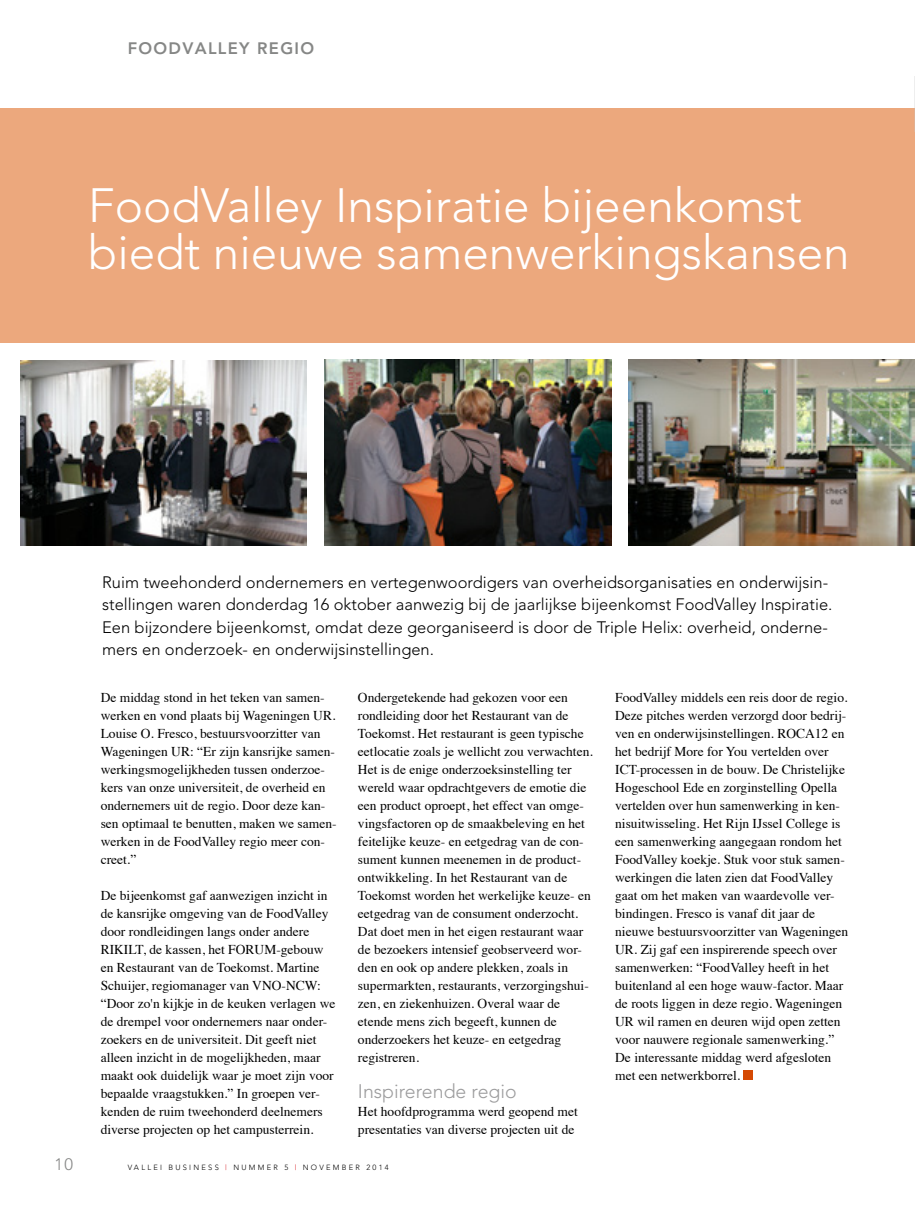
<style>
.page{position:relative;width:915px;height:1212px;background:#fff}
.page>*{position:absolute;margin:0;border:0;box-sizing:border-box;transform-origin:0 0}
.t1{font:300 47.7px/47.7px "Avenir";color:#fff}
.t2{font:300 19.5px "Avenir";color:#9c9c9d}
.t3{font:300 16.5px/22.5px "Avenir";color:#000}
.t4{font:800 16.5px "Avenir";letter-spacing:.08em;color:#868786}
.t5{font:300 16.5px "Avenir";color:#868786}
.t6{font:13.5px/18px "Times";color:#000}
.t7{font:300 7.5px "Avenir";letter-spacing:.3em;color:#000}
.s1{color:#d3050c}
</style>
<div class="page">
<div style="left:0;top:108px;width:914px;height:234px;background:#eca87d"></div>
<div style="left:743px;top:1071px;width:9px;height:9px;background:#d54903"></div>
<img style="left:628px;top:359px;width:286px;height:187px">
<img style="left:324px;top:359px;width:287px;height:187px">
<img style="left:20px;top:360px;width:287px;height:186px">
<p class="t4" style="left:128px;top:39px;width:188px">FOODVALLEY REGIO</p>
<h1 class="t1" style="left:88px;top:181px;width:762px">FoodValley Inspiratie bijeenkomst biedt nieuwe samenwerkingskansen</h1>
<p class="t5" style="left:55px;top:1155px;width:20px">10</p>
<p class="t3" style="left:102px;top:571px;width:731px">Ruim tweehonderd ondernemers en vertegenwoordigers van overheidsorganisaties en onderwijsin&shy;stellingen waren donderdag 16 oktober aanwezig bij de jaarlijkse bijeenkomst FoodValley Inspiratie.<br>Een bijzondere bijeenkomst, omdat deze georganiseerd is door de Triple Helix: overheid, onderne&shy;mers en onderzoek- en onderwijsinstellingen.</p>
<p class="t6" style="left:101px;top:687px;width:237px">De middag stond in het teken van samen&shy;werken en vond plaats bij Wageningen UR.<br>Louise O. Fresco, bestuursvoorzitter van Wageningen UR: “Er zijn kansrijke samen&shy;werkingsmogelijkheden tussen onderzoe&shy;kers van onze universiteit, de overheid en ondernemers uit de regio. Door deze kan&shy;sen optimaal te benutten, maken we samen&shy;werken in de FoodValley regio meer con&shy;creet.”</p>
<p class="t6" style="left:101px;top:885px;width:236px">De bijeenkomst gaf aanwezigen inzicht in de kansrijke omgeving van de FoodValley door rondleidingen langs onder andere RIKILT, de kassen, het FORUM-gebouw en Restaurant van de Toekomst. Martine Schuijer, regiomanager van VNO-NCW: “Door zo'n kijkje in de keuken verlagen we de drempel voor ondernemers naar onder&shy;zoekers en de universiteit. Dit geeft niet alleen inzicht in de mogelijkheden, maar maakt ook duidelijk waar je moet zijn voor bepaalde vraagstukken.” In groepen ver&shy;kenden de ruim tweehonderd deelnemers diverse projecten op het campusterrein.</p>
<p class="t6" style="left:358px;top:687px;width:236px">Ondergetekende had gekozen voor een rondleiding door het Restaurant van de Toekomst. Het restaurant is geen typische eetlocatie zoals je wellicht zou verwachten.<br>Het is de enige onderzoeksinstelling ter wereld waar opdrachtgevers de emotie die een product oproept, het effect van omge&shy;vingsfactoren op de smaakbeleving en het feitelijke keuze- en eetgedrag van de con&shy;sument kunnen meenemen in de product&shy;ontwikkeling. In het Restaurant van de Toekomst worden het werkelijke keuze- en eetgedrag van de consument onderzocht.<br>Dat doet men in het eigen restaurant waar de bezoekers intensief geobserveerd wor&shy;den en ook op andere plekken, zoals in supermarkten, restaurants, verzorgingshui&shy;zen, en ziekenhuizen. Overal waar de etende mens zich begeeft, kunnen de onderzoekers het keuze- en eetgedrag registreren.</p>
<h2 class="t2" style="left:358px;top:1080px;width:160px">Inspirerende regio</h2>
<p class="t6" style="left:358px;top:1101px;width:221px">Het hoofdprogramma werd geopend met presentaties van diverse projecten uit de</p>
<p class="t7" style="left:128px;top:1163px;width:31px">vallei</p>
<p class="t7" style="left:168px;top:1163px;width:105px">busi ne ss <span class="s1">|</span> nummer</p>
<p class="t7" style="left:284px;top:1163px;width:71px">5 <span class="s1">|</span> nove mber</p>
<p class="t7" style="left:366px;top:1163px;width:24px">2014</p>
<p class="t6" style="left:615px;top:687px;width:234px">FoodValley middels een reis door de regio.<br>Deze pitches werden verzorgd door bedrij&shy;ven en onderwijsinstellingen. ROCA12 en het bedrijf More for You vertelden over ICT-processen in de bouw. De Christelijke Hogeschool Ede en zorginstelling Opella vertelden over hun samenwerking in ken&shy;nisuitwisseling. Het Rijn IJssel College is een samenwerking aangegaan rondom het FoodValley koekje. Stuk voor stuk samen&shy;werkingen die laten zien dat FoodValley gaat om het maken van waardevolle ver&shy;bindingen. Fresco is vanaf dit jaar de nieuwe bestuursvoorzitter van Wageningen UR. Zij gaf een inspirerende speech over samenwerken: “FoodValley heeft in het buitenland al een hoge wauw-factor. Maar de roots liggen in deze regio. Wageningen UR wil ramen en deuren wijd open zetten voor nauwere regionale samenwerking.” De interessante middag werd afgesloten met een netwerkborrel.</p>
</div>
